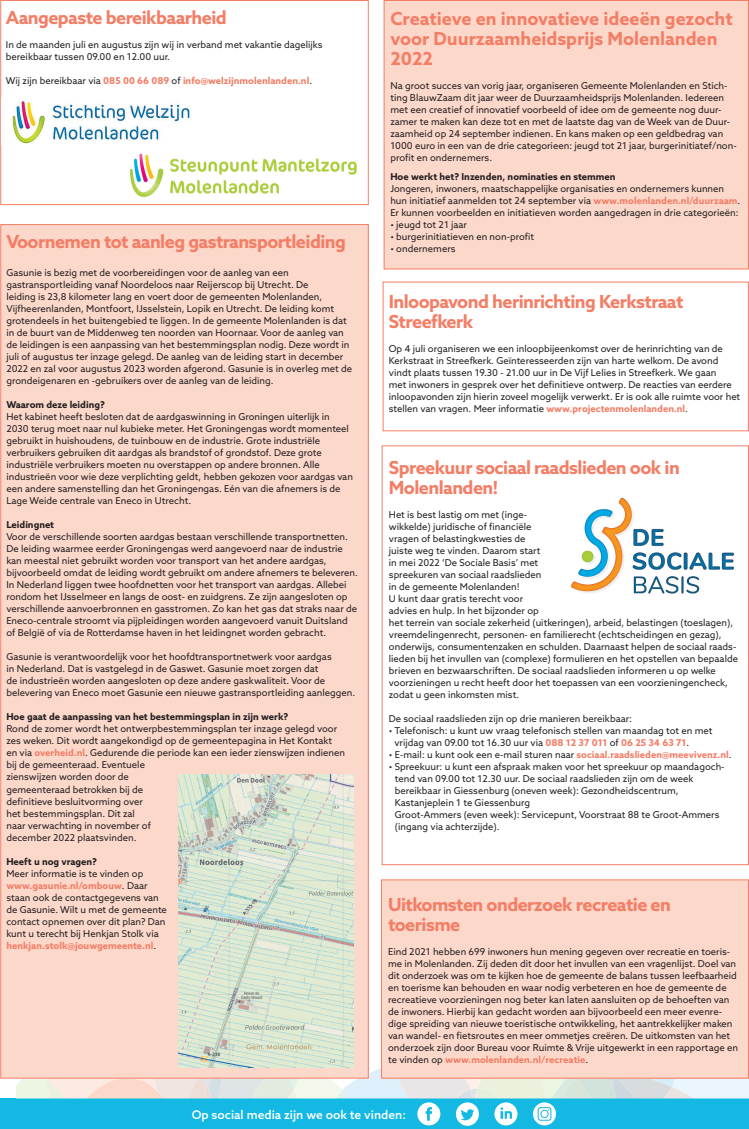
<style>
.page{position:relative;width:749px;height:1129px;background:#fff}
.page>*{position:absolute;margin:0;border:0;box-sizing:border-box;transform-origin:0 0}
.t1{font:700 18px/20px "Azo Sans";letter-spacing:-.03em;color:#f37e66}
.t2{font:700 18px/20px "Azo Sans";color:#f37e66}
.t3{font:500 12px "Azo Sans";color:#fff}
.t4{font:9.5px/12px "Azo Sans";color:#231f20}
.t5{font:700 9.5px "Azo Sans";color:#231f20}
.t6{font:700 9.5px "Azo Sans";color:#f37e66}
.s1{font-weight:400;color:#231f20}
.s2{font-weight:700;color:#f37e66}
</style>
<div class="page">
<div style="left:0;top:1098px;width:748px;height:30px;background:#13b8e3"></div>
<svg style="left:16px;top:957px;width:732px;height:168px"></svg>
<div style="left:384px;top:1px;width:364px;height:268px;background:#fcd8cb"></div>
<div style="left:383px;top:0;width:365px;height:269px;border:1px solid #f37e66"></div>
<div style="left:0;top:0;width:368px;height:205px;border:1px solid #f37e66"></div>
<div style="left:382px;top:281px;width:366px;height:150px;border:1px solid #f37e66"></div>
<img style="left:130px;top:153px;width:227px;height:44px">
<img style="left:1px;top:98px;width:189px;height:48px">
<div style="left:1px;top:224px;width:367px;height:853px;background:#fcd8cb"></div>
<img style="left:178px;top:774px;width:175px;height:293px">
<div style="left:381px;top:445px;width:367px;height:420px;border:1px solid #f37e66"></div>
<img style="left:571px;top:497px;width:163px;height:97px">
<div style="left:381px;top:879px;width:367px;height:198px;background:#fcd8cb"></div>
<div style="left:381px;top:879px;width:367px;height:199px;border:1px solid #f37e66"></div>
<h1 class="t1" style="left:6px;top:7px;width:222px">Aangepaste bereikbaarheid</h1>
<p class="t4" style="left:6px;top:38px;width:318px">In de maanden juli en augustus zijn wij in verband met vakantie dagelijks bereikbaar tussen 09.00 en 12.00 uur.</p>
<p class="t6" style="left:6px;top:74px;width:307px"><span class="s1">Wij zijn bereikbaar via</span> 085 00 66 089 <span class="s1">of</span> info@welzijnmolenlanden.nl<span class="s1">.</span></p>
<h1 class="t1" style="left:6px;top:231px;width:341px">Voornemen tot aanleg gastransportleiding</h1>
<p class="t4" style="left:6px;top:266px;width:347px">Gasunie is bezig met de voorbereidingen voor de aanleg van een gastransportleiding vanaf Noordeloos naar Reijerscop bij Utrecht. De<br>leiding is 23,8 kilometer lang en voert door de gemeenten Molenlanden, Vijfheerenlanden, Montfoort, IJsselstein, Lopik en Utrecht. De leiding komt grotendeels in het buitengebied te liggen. In de gemeente Molenlanden is dat in de buurt van de Middenweg ten noorden van Hoornaar. Voor de aanleg van de leidingen is een aanpassing van het bestemmingsplan nodig. Deze wordt in juli of augustus ter inzage gelegd. De aanleg van de leiding start in december 2022 en zal voor augustus 2023 worden afgerond. Gasunie is in overleg met de grondeigenaren en -gebruikers over de aanleg van de leiding.</p>
<p class="t5" style="left:6px;top:398px;width:100px">Waarom deze leiding?</p>
<p class="t4" style="left:6px;top:410px;width:348px">Het kabinet heeft besloten dat de aardgaswinning in Groningen uiterlijk in 2030 terug moet naar nul kubieke meter. Het Groningengas wordt momenteel gebruikt in huishoudens, de tuinbouw en de industrie. Grote industriële verbruikers gebruiken dit aardgas als brandstof of grondstof. Deze grote industriële verbruikers moeten nu overstappen op andere bronnen. Alle industrieën voor wie deze verplichting geldt, hebben gekozen voor aardgas van een andere samenstelling dan het Groningengas. Eén van die afnemers is de Lage Weide centrale van Eneco in Utrecht.</p>
<p class="t5" style="left:6px;top:518px;width:49px">Leidingnet</p>
<p class="t4" style="left:6px;top:530px;width:353px">Voor de verschillende soorten aardgas bestaan verschillende transportnetten.<br>De leiding waarmee eerder Groningengas werd aangevoerd naar de industrie kan meestal niet gebruikt worden voor transport van het andere aardgas, bijvoorbeeld omdat de leiding wordt gebruikt om andere afnemers te beleveren.<br>In Nederland liggen twee hoofdnetten voor het transport van aardgas. Allebei rondom het IJsselmeer en langs de oost- en zuidgrens. Ze zijn aangesloten op verschillende aanvoerbronnen en gasstromen. Zo kan het gas dat straks naar de Eneco-centrale stroomt via pijpleidingen worden aangevoerd vanuit Duitsland of België of via de Rotterdamse haven in het leidingnet worden gebracht.</p>
<p class="t4" style="left:6px;top:650px;width:350px">Gasunie is verantwoordelijk voor het hoofdtransportnetwerk voor aardgas<br>in Nederland. Dat is vastgelegd in de Gaswet. Gasunie moet zorgen dat<br>de industrieën worden aangesloten op deze andere gaskwaliteit. Voor de belevering van Eneco moet Gasunie een nieuwe gastransportleiding aanleggen.</p>
<p class="t5" style="left:6px;top:710px;width:283px">Hoe gaat de aanpassing van het bestemmingsplan in zijn werk?</p>
<p class="t4" style="left:6px;top:722px;width:340px">Rond de zomer wordt het ontwerpbestemmingsplan ter inzage gelegd voor zes weken. Dit wordt aangekondigd op de gemeentepagina in Het Kontakt en via <span class="s2">overheid.nl</span>. Gedurende die periode kan een ieder zienswijzen indienen bij de gemeenteraad. Eventuele<br>zienswijzen worden door de<br>gemeenteraad betrokken bij de<br>definitieve besluitvorming over<br>het bestemmingsplan. Dit zal<br>naar verwachting in november of<br>december 2022 plaatsvinden.</p>
<p class="t5" style="left:6px;top:854px;width:92px">Heeft u nog vragen?</p>
<p class="t4" style="left:6px;top:866px;width:162px">Meer informatie is te vinden op <span class="s2">www.gasunie.nl/ombouw</span>. Daar staan ook de contactgegevens van de Gasunie. Wilt u met de gemeente contact opnemen over dit plan? Dan kunt u terecht bij Henkjan Stolk via <span class="s2">henkjan.stolk@jouwgemeente.nl</span>.</p>
<h1 class="t2" style="left:390px;top:8px;width:344px">Creatieve en innovatieve ideeën gezocht voor Duurzaamheidsprijs Molenlanden<br>2022</h1>
<p class="t4" style="left:390px;top:79px;width:348px">Na groot succes van vorig jaar, organiseren Gemeente Molenlanden en Stich&shy;ting BlauwZaam dit jaar weer de Duurzaamheidsprijs Molenlanden. Iedereen met een creatief of innovatief voorbeeld of idee om de gemeente nog duur&shy;zamer te maken kan deze tot en met de laatste dag van de Week van de Duur&shy;zaamheid op 24 september indienen. En kans maken op een geldbedrag van 1000 euro in een van de drie categorieen: jeugd tot 21 jaar, burgerinitiatef/non&shy;profit en ondernemers.</p>
<p class="t5" style="left:390px;top:170px;width:227px">Hoe werkt het? Inzenden, nominaties en stemmen</p>
<p class="t4" style="left:390px;top:182px;width:351px">Jongeren, inwoners, maatschappelijke organisaties en ondernemers kunnen hun initiatief aanmelden tot 24 september via <span class="s2">www.molenlanden.nl/duurzaam</span>.<br>Er kunnen voorbeelden en initiatieven worden aangedragen in drie categorieën:</p>
<p class="t4" style="left:390px;top:218px;width:78px">• jeugd tot 21 jaar</p>
<p class="t4" style="left:390px;top:230px;width:145px">• burgerinitiatieven en non-profit</p>
<p class="t4" style="left:390px;top:242px;width:67px">• ondernemers</p>
<h1 class="t1" style="left:388px;top:291px;width:296px">Inloopavond herinrichting Kerkstraat<br>Streefkerk</h1>
<p class="t4" style="left:388px;top:342px;width:353px">Op 4 juli organiseren we een inloopbijeenkomst over de herinrichting van de Kerkstraat in Streefkerk. Geïnteresseerden zijn van harte welkom. De avond vindt plaats tussen 19.30 - 21.00 uur in De Vijf Lelies in Streefkerk. We gaan<br>met inwoners in gesprek over het definitieve ontwerp. De reacties van eerdere inloopavonden zijn hierin zoveel mogelijk verwerkt. Er is ook alle ruimte voor het stellen van vragen. Meer informatie <span class="s2">www.projectenmolenlanden.nl</span>.</p>
<h1 class="t1" style="left:389px;top:457px;width:292px">Spreekuur sociaal raadslieden ook in<br>Molenlanden!</h1>
<p class="t4" style="left:389px;top:508px;width:350px">Het is best lastig om met (inge-<br>wikkelde) juridische of financiële<br>vragen of belastingkwesties de<br>juiste weg te vinden. Daarom start<br>in mei 2022 ‘De Sociale Basis’ met<br>spreekuren van sociaal raadslieden<br>in de gemeente Molenlanden!<br>U kunt daar gratis terecht voor<br>advies en hulp. In het bijzonder op<br>het terrein van sociale zekerheid (uitkeringen), arbeid, belastingen (toeslagen), vreemdelingenrecht, personen- en familierecht (echtscheidingen en gezag), onderwijs, consumentenzaken en schulden. Daarnaast helpen de sociaal raads&shy;lieden bij het invullen van (complexe) formulieren en het opstellen van bepaalde brieven en bezwaarschriften. De sociaal raadslieden informeren u op welke voorzieningen u recht heeft door het toepassen van een voorzieningencheck, zodat u geen inkomsten mist.</p>
<p class="t4" style="left:389px;top:712px;width:244px">De sociaal raadslieden zijn op drie manieren bereikbaar:</p>
<p class="t4" style="left:394px;top:724px;width:319px;text-indent:-6px">• Telefonisch: u kunt uw vraag telefonisch stellen van maandag tot en met vrijdag van 09.00 tot 16.30 uur via <span class="s2">088 12 37 011</span> of <span class="s2">06 25 34 63 71</span>.</p>
<p class="t4" style="left:389px;top:748px;width:344px">• E-mail: u kunt ook een e-mail sturen naar <span class="s2">sociaal.raadslieden@meevivenz.nl</span>.</p>
<p class="t4" style="left:395px;top:760px;width:331px;text-indent:-6px">• Spreekuur: u kunt een afspraak maken voor het spreekuur op maandagoch&shy;tend van 09.00 tot 12.30 uur. De sociaal raadslieden zijn om de week bereikbaar in Giessenburg (oneven week): Gezondheidscentrum, Kastanjeplein 1 te Giessenburg<br>Groot-Ammers (even week): Servicepunt, Voorstraat 88 te Groot-Ammers (ingang via achterzijde).</p>
<h1 class="t1" style="left:388px;top:893px;width:284px">Uitkomsten onderzoek recreatie en toerisme</h1>
<p class="t4" style="left:388px;top:944px;width:351px">Eind 2021 hebben 699 inwoners hun mening gegeven over recreatie en toeris&shy;me in Molenlanden. Zij deden dit door het invullen van een vragenlijst. Doel van dit onderzoek was om te kijken hoe de gemeente de balans tussen leefbaarheid en toerisme kan behouden en waar nodig verbeteren en hoe de gemeente de recreatieve voorzieningen nog beter kan laten aansluiten op de behoeften van de inwoners. Hierbij kan gedacht worden aan bijvoorbeeld een meer evenre&shy;dige spreiding van nieuwe toeristische ontwikkeling, het aantrekkelijker maken van wandel- en fietsroutes en meer ommetjes creëren. De uitkomsten van het onderzoek zijn door Bureau voor Ruimte &amp; Vrije uitgewerkt in een rapportage en te vinden op <span class="s2">www.molenlanden.nl/recreatie</span>.</p>
<p class="t3" style="left:192px;top:1106px;width:216px">Op social media zijn we ook te vinden:</p>
</div>
